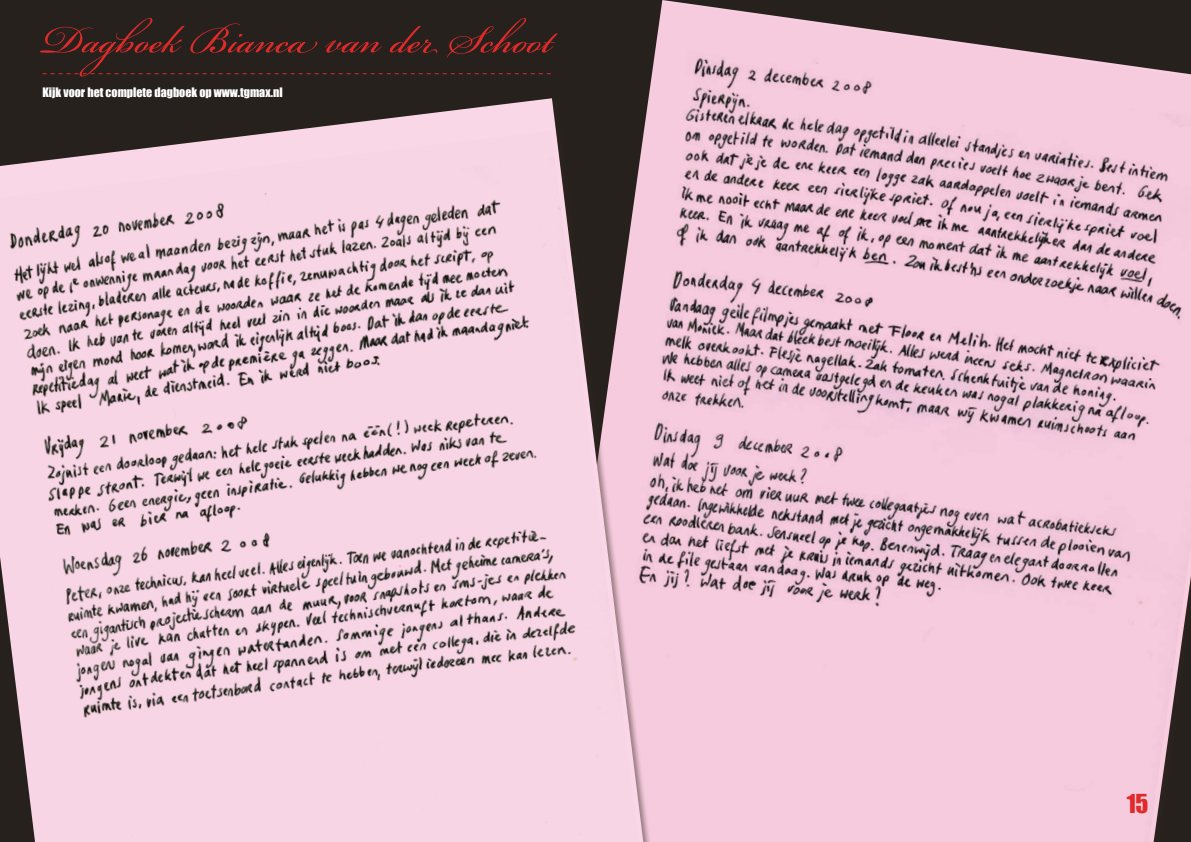
<style>
.page{position:relative;width:1191px;height:842px;background:#27211e}
.page>*{position:absolute;margin:0;border:0;box-sizing:border-box;transform-origin:0 0}
.t1{font:60px "Bickham Script Pro";color:#df2b2a}
.t2{font:24px "Impact";color:#df2b2a}
.t3{font:12px "Impact";color:#fff}
</style>
<div class="page">
<img style="left:547px;top:0;width:644px;height:842px">
<div style="left:0;top:96px;width:664px;height:746px;background:#32261c;opacity:.5"></div>
<svg style="left:0;top:98px;width:643px;height:744px"></svg>
<img style="left:0;top:130px;width:639px;height:712px">
<svg style="left:43px;top:73px;width:508px;height:1px"></svg>
<h1 class="t1" style="left:43px;top:-4px;width:517px">Dagboek Bianca van der Schoot</h1>
<p class="t3" style="left:43px;top:83px;width:242px">Kijk voor het complete dagboek op www.tgmax.nl</p>
<h2 class="t2" style="left:1126px;top:785px;width:23px">15</h2>
</div>
